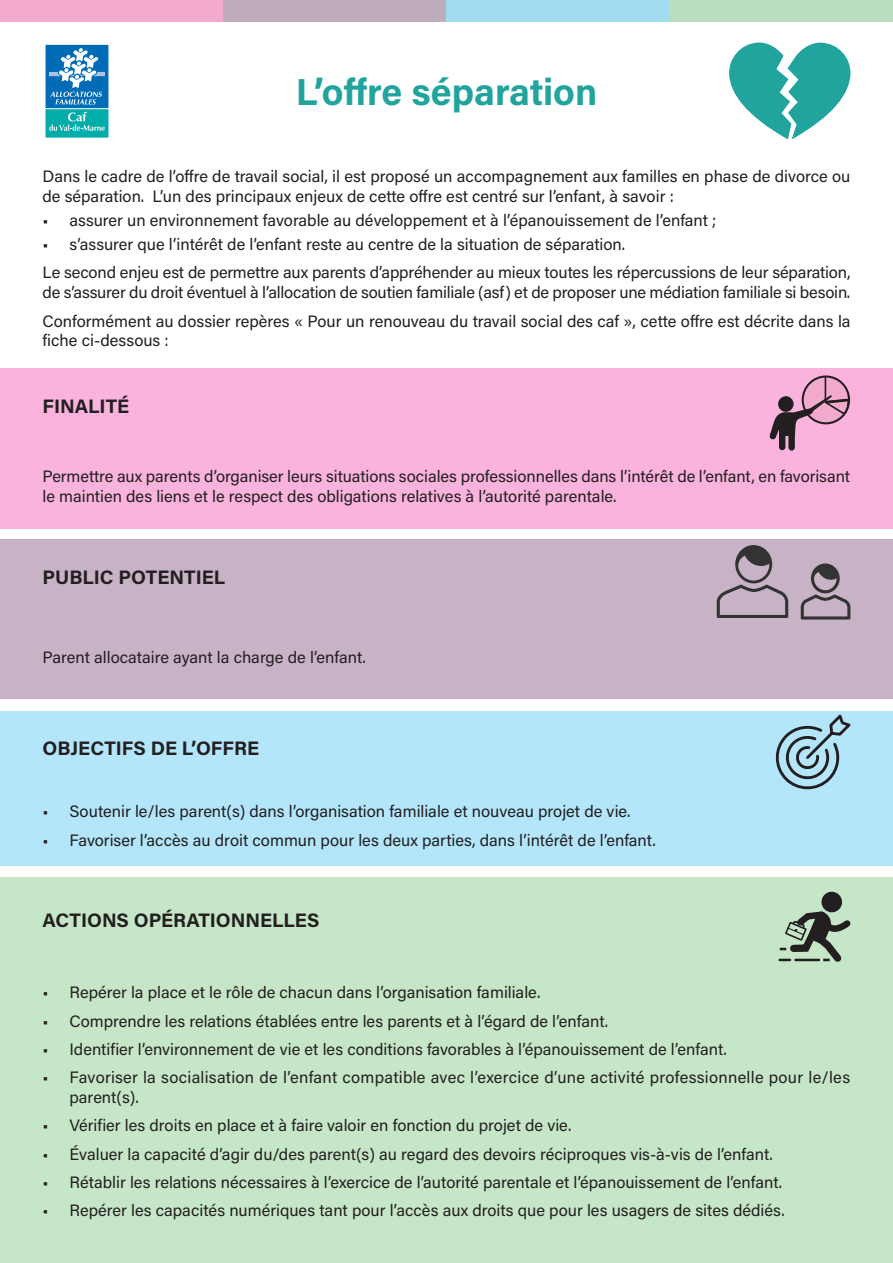
<style>
.page{position:relative;width:893px;height:1263px;background:#fff}
.page>*{position:absolute;margin:0;border:0;box-sizing:border-box;transform-origin:0 0}
.t1{font:700 37.5px "Acumin Pro";color:#21a49e}
.t2{font:700 19.5px "Acumin Pro";color:#231f20}
.t3{font:16.5px/19.8px "Acumin Pro";color:#231f20}
</style>
<div class="page">
<div style="left:0;top:877px;width:893px;height:386px;background:#c6e6c8"></div>
<div style="left:45px;top:78px;width:64px;height:60px;background:#00ada8"></div>
<div style="left:45px;top:44px;width:64px;height:65px;background:#006bb6;border:1px solid #fff"></div>
<svg style="left:49px;top:48px;width:56px;height:57px"></svg>
<svg style="left:49px;top:112px;width:56px;height:19px"></svg>
<div style="left:0;top:539px;width:893px;height:160px;background:#c8b3c6"></div>
<div style="left:0;top:369px;width:893px;height:160px;background:#f9b3dc"></div>
<div style="left:0;top:711px;width:893px;height:154px;background:#b3e6fa"></div>
<svg style="left:717px;top:545px;width:71px;height:73px"></svg>
<svg style="left:801px;top:563px;width:49px;height:56px"></svg>
<div style="left:821px;top:891px;width:21px;height:22px;background:#231f20;border-radius:50%"></div>
<svg style="left:780px;top:907px;width:71px;height:55px"></svg>
<svg style="left:775px;top:714px;width:76px;height:76px"></svg>
<svg style="left:769px;top:375px;width:82px;height:76px"></svg>
<svg style="left:729px;top:42px;width:122px;height:98px"></svg>
<div style="left:0;top:0;width:223px;height:21px;background:#f1a9cc"></div>
<div style="left:223px;top:0;width:223px;height:21px;background:#bfadbc"></div>
<div style="left:446px;top:0;width:224px;height:21px;background:#a1dcf1"></div>
<div style="left:670px;top:0;width:223px;height:21px;background:#b9debf"></div>
<p class="t1" style="left:296px;top:65px;width:303px">L’offre séparation</p>
<p class="t3" style="left:43px;top:166px;width:809px">Dans le cadre de l’offre de travail social, il est proposé un accompagnement aux familles en phase de divorce ou de séparation. L’un des principaux enjeux de cette offre est centré sur l’enfant, à savoir :</p>
<p class="t3" style="left:43px;top:210px;width:675px">• assurer un environnement favorable au développement et à l’épanouissement de l’enfant ;</p>
<p class="t3" style="left:43px;top:234px;width:584px">• s’assurer que l’intérêt de l’enfant reste au centre de la situation de séparation.</p>
<p class="t3" style="left:43px;top:262px;width:809px">Le second enjeu est de permettre aux parents d’appréhender au mieux toutes les répercussions de leur séparation, de s’assurer du droit éventuel à l’allocation de soutien familiale (asf) et de proposer une médiation familiale si besoin.</p>
<p class="t3" style="left:43px;top:310px;width:809px">Conformément au dossier repères « Pour un renouveau du travail social des caf », cette offre est décrite dans la fiche ci-dessous :</p>
<p class="t2" style="left:43px;top:392px;width:88px">FINALITÉ</p>
<p class="t3" style="left:43px;top:466px;width:809px">Permettre aux parents d’organiser leurs situations sociales professionnelles dans l’intérêt de l’enfant, en favorisant le maintien des liens et le respect des obligations relatives à l’autorité parentale.</p>
<p class="t2" style="left:43px;top:563px;width:184px">PUBLIC POTENTIEL</p>
<p class="t3" style="left:43px;top:646px;width:325px">Parent allocataire ayant la charge de l’enfant.</p>
<p class="t2" style="left:43px;top:735px;width:218px">OBJECTIFS DE L’OFFRE</p>
<p class="t3" style="left:43px;top:801px;width:590px">• Soutenir le/les parent(s) dans l’organisation familiale et nouveau projet de vie.</p>
<p class="t3" style="left:43px;top:829px;width:615px">• Favoriser l’accès au droit commun pour les deux parties, dans l’intérêt de l’enfant.</p>
<p class="t2" style="left:43px;top:906px;width:279px">ACTIONS OPÉRATIONNELLES</p>
<p class="t3" style="left:43px;top:982px;width:499px">• Repérer la place et le rôle de chacun dans l’organisation familiale.</p>
<p class="t3" style="left:43px;top:1010px;width:567px">• Comprendre les relations établées entre les parents et à l’égard de l’enfant.</p>
<p class="t3" style="left:43px;top:1038px;width:686px">• Identifier l’environnement de vie et les conditions favorables à l’épanouissement de l’enfant.</p>
<p class="t3" style="left:70px;top:1067px;width:782px;text-indent:-27px">• Favoriser la socialisation de l’enfant compatible avec l’exercice d’une activité professionnelle pour le/les parent(s).</p>
<p class="t3" style="left:43px;top:1115px;width:530px">• Vérifier les droits en place et à faire valoir en fonction du projet de vie.</p>
<p class="t3" style="left:43px;top:1143px;width:732px">• Évaluer la capacité d’agir du/des parent(s) au regard des devoirs réciproques vis-à-vis de l’enfant.</p>
<p class="t3" style="left:43px;top:1171px;width:741px">• Rétablir les relations nécessaires à l’exercice de l’autorité parentale et l’épanouissement de l’enfant.</p>
<p class="t3" style="left:43px;top:1200px;width:744px">• Repérer les capacités numériques tant pour l’accès aux droits que pour les usagers de sites dédiés.</p>
</div>
